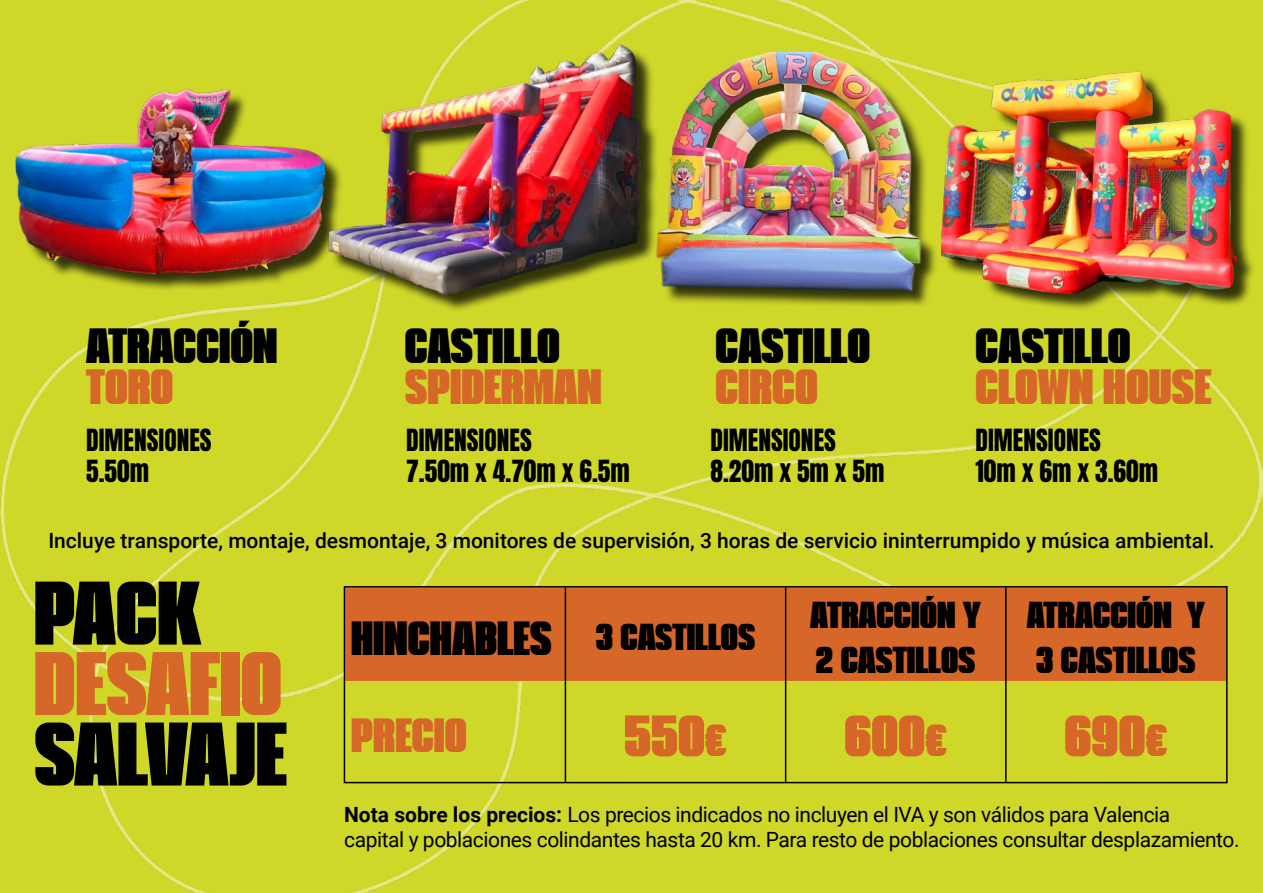
<style>
.page{position:relative;width:1263px;height:893px;background:#cfd729}
.page>*{position:absolute;margin:0;border:0;box-sizing:border-box;transform-origin:0 0}
.t1{font:90px "Memesique";color:#000}
.t2{font:90px "Memesique";color:#d66729}
.t3{font:58.5px "Memesique";color:#d66729}
.t4{font:49.5px "Memesique";color:#000}
.t5{font:49.5px "Memesique";color:#d66729}
.t6{font:48px "Memesique";color:#000}
.t7{font:48px "Memesique";color:#d66729}
.t8{font:37.5px/45px "Memesique";color:#000}
.t9{font:25.5px/30.6px "Anton";color:#000}
.t10{font:21px/25.2px "Roboto";letter-spacing:-.02em;color:#000}
.t11{font:500 21px "Roboto";color:#000}
.s1{font-size:37.5px}
.s2{font-size:45px}
.s3{font-weight:700}
</style>
<div class="page">
<img style="left:0;top:77px;width:371px;height:236px">
<div style="left:331px;top:47px;width:328px;height:265px;background:#000;opacity:.75"></div>
<img style="left:280px;top:45px;width:446px;height:251px">
<div style="left:658px;top:55px;width:280px;height:254px;background:#000;opacity:.75"></div>
<img style="left:651px;top:52px;width:283px;height:245px">
<div style="left:944px;top:74px;width:312px;height:237px;background:#000;opacity:.75"></div>
<img style="left:941px;top:51px;width:304px;height:272px">
<div style="left:347px;top:589px;width:877px;height:92px;background:#d66729"></div>
<hr style="left:565px;top:587px;width:1px;height:94px;background:#000">
<hr style="left:785px;top:587px;width:1px;height:94px;background:#000">
<hr style="left:1005px;top:587px;width:1px;height:94px;background:#000">
<hr style="left:565px;top:681px;width:1px;height:101px;background:#000">
<hr style="left:785px;top:681px;width:1px;height:101px;background:#000">
<hr style="left:1005px;top:681px;width:1px;height:101px;background:#000">
<div style="left:344px;top:586px;width:883px;height:197px;border:2px solid #000"></div>
<h3 class="t4" style="left:86px;top:315px;width:193px">ATRACCIÓN</h3>
<h3 class="t5" style="left:86px;top:356px;width:89px">TORO</h3>
<h3 class="t4" style="left:405px;top:315px;width:157px">CASTILLO</h3>
<h3 class="t5" style="left:405px;top:356px;width:199px">SPIDERMAN</h3>
<h3 class="t4" style="left:715px;top:315px;width:156px">CASTILLO</h3>
<h3 class="t5" style="left:715px;top:356px;width:104px">CIRCO</h3>
<h3 class="t4" style="left:975px;top:315px;width:157px">CASTILLO</h3>
<h3 class="t5" style="left:975px;top:356px;width:237px">CLOWN HOUSE</h3>
<p class="t9" style="left:86px;top:427px;width:127px">DIMENSIONES<br>5.50m</p>
<p class="t9" style="left:406px;top:427px;width:225px">DIMENSIONES<br>7.50m x 4.70m x 6.5m</p>
<p class="t9" style="left:710px;top:427px;width:176px">DIMENSIONES<br>8.20m x 5m x 5m</p>
<p class="t9" style="left:975px;top:427px;width:184px">DIMENSIONES<br>10m x 6m x 3.60m</p>
<p class="t11" style="left:48px;top:526px;width:1168px">Incluye transporte, montaje, desmontaje, 3 monitores de supervisión, 3 horas de servicio ininterrumpido y música ambiental.</p>
<h1 class="t1" style="left:34px;top:557px;width:169px">PACK</h1>
<h1 class="t2" style="left:34px;top:628px;width:249px">DESAFIO</h1>
<h1 class="t1" style="left:34px;top:698px;width:254px">SALVAJE</h1>
<h3 class="t6" style="left:351px;top:608px;width:406px">HINCHABLES <span class="s1">3 CASTILLOS</span></h3>
<h3 class="t8" style="left:810px;top:592px;width:172px">ATRACCIÓN Y<br>2 CASTILLOS</h3>
<h3 class="t8" style="left:1027px;top:592px;width:180px">ATRACCIÓN Y<br>3 CASTILLOS</h3>
<h3 class="t7" style="left:351px;top:705px;width:117px">PRECIO</h3>
<h2 class="t3" style="left:624px;top:700px;width:104px">550<span class="s2">€</span></h2>
<h2 class="t3" style="left:844px;top:700px;width:104px">600<span class="s2">€</span></h2>
<h2 class="t3" style="left:1064px;top:700px;width:105px">690<span class="s2">€</span></h2>
<p class="t10" style="left:344px;top:801px;width:897px"><span class="s3">Nota sobre los precios:</span> Los precios indicados no incluyen el IVA y son válidos para Valencia<br>capital y poblaciones colindantes hasta 20 km. Para resto de poblaciones consultar desplazamiento.</p>
</div>
